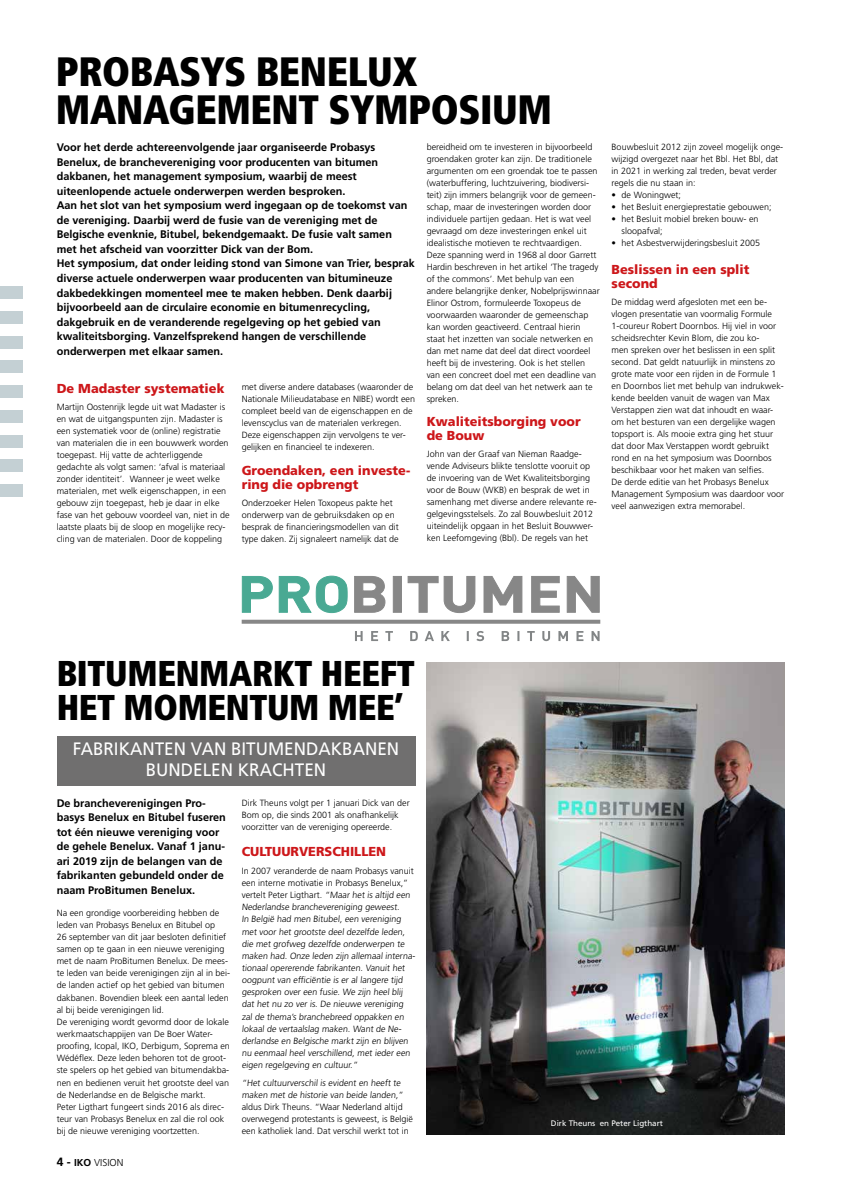
<style>
.page{position:relative;width:842px;height:1191px;background:#fff}
.page>*{position:absolute;margin:0;border:0;box-sizing:border-box;transform-origin:0 0}
.t1{font:900 condensed 41px/38px "Frutiger";letter-spacing:-.01em;color:#000}
.t2{font:900 condensed 35.9px/33.3px "Frutiger";letter-spacing:-.01em;color:#000}
.t3{font:18px/21px "Frutiger";color:#fff;text-align:center;scale:.95 1}
.t4{font:900 13px/14px "Frutiger LT Pro";color:#cd171a}
.t5{font:700 11px/14.5px "Frutiger LT Std";color:#000}
.t6{font:300 10px "Frutiger LT Std";color:#000}
.t7{font:300 9px/12px "Frutiger LT Std";color:#000}
.t8{font:8px "Frutiger LT Std";color:#fff}
.s1{font-weight:700;font-size:12px}
.s2{font-weight:700}
</style>
<div class="page">
<div style="left:0;top:286px;width:23px;height:13px;background:#c4d0d4"></div>
<div style="left:0;top:311px;width:23px;height:12px;background:#c4d0d4"></div>
<div style="left:0;top:336px;width:23px;height:12px;background:#c4d0d4"></div>
<div style="left:0;top:361px;width:23px;height:12px;background:#c4d0d4"></div>
<div style="left:0;top:385px;width:23px;height:13px;background:#c4d0d4"></div>
<div style="left:0;top:410px;width:23px;height:12px;background:#c4d0d4"></div>
<div style="left:0;top:435px;width:23px;height:12px;background:#c4d0d4"></div>
<div style="left:0;top:460px;width:23px;height:12px;background:#c4d0d4"></div>
<div style="left:0;top:484px;width:23px;height:13px;background:#c4d0d4"></div>
<img style="left:427px;top:662px;width:357px;height:472px">
<div style="left:57px;top:736px;width:358px;height:49px;background:#706f6f"></div>
<svg style="left:241px;top:575px;width:359px;height:38px"></svg>
<svg style="left:242px;top:619px;width:358px;height:4px"></svg>
<svg style="left:355px;top:631px;width:245px;height:10px"></svg>
<h1 class="t1" style="left:56px;top:53px;width:498px">PROBASYS BENELUX<br>MANAGEMENT SYMPOSIUM</h1>
<p class="t5" style="left:57px;top:140px;width:360px">Voor het derde achtereenvolgende jaar organiseerde Probasys Benelux, de branchevereniging voor producenten van bitumen dakbanen, het management symposium, waarbij de meest uiteenlopende actuele onderwerpen werden besproken.<br>Aan het slot van het symposium werd ingegaan op de toekomst van de vereniging. Daarbij werd de fusie van de vereniging met de Belgische evenknie, Bitubel, bekendgemaakt. De fusie valt samen<br>met het afscheid van voorzitter Dick van der Bom.<br>Het symposium, dat onder leiding stond van Simone van Trier, besprak diverse actuele onderwerpen waar producenten van bitumineuze dakbedekkingen momenteel mee te maken hebben. Denk daarbij bijvoorbeeld aan de circulaire economie en bitumenrecycling, dakgebruik en de veranderende regelgeving op het gebied van kwaliteitsborging. Vanzelfsprekend hangen de verschillende onderwerpen met elkaar samen.</p>
<h3 class="t4" style="left:57px;top:381px;width:169px">De Madaster systematiek</h3>
<p class="t7" style="left:57px;top:400px;width:174px">Martijn Oostenrijk legde uit wat Madaster is en wat de uitgangspunten zijn. Madaster is een systematiek voor de (online) registratie van materialen die in een bouwwerk worden toegepast. Hij vatte de achterliggende gedachte als volgt samen: ‘afval is materiaal zonder identiteit’. Wanneer je weet welke materialen, met welk eigenschappen, in een gebouw zijn toegepast, heb je daar in elke fase van het gebouw voordeel van, niet in de laatste plaats bij de sloop en mogelijke recy&shy;cling van de materialen. Door de koppeling</p>
<p class="t7" style="left:242px;top:380px;width:175px">met diverse andere databases (waaronder de Nationale Milieudatabase en NIBE) wordt een compleet beeld van de eigenschappen en de levenscyclus van de materialen verkregen.<br>Deze eigenschappen zijn vervolgens te ver&shy;gelijken en financieel te indexeren.</p>
<h3 class="t4" style="left:242px;top:463px;width:170px">Groendaken, een investe&shy;ring die opbrengt</h3>
<p class="t7" style="left:242px;top:496px;width:159px">Onderzoeker Helen Toxopeus pakte het onderwerp van de gebruiksdaken op en besprak de financieringsmodellen van dit type daken. Zij signaleert namelijk dat de</p>
<p class="t7" style="left:427px;top:141px;width:175px">bereidheid om te investeren in bijvoorbeeld groendaken groter kan zijn. De traditionele argumenten om een groendak toe te passen (waterbuffering, luchtzuivering, biodiversi&shy;teit) zijn immers belangrijk voor de gemeen&shy;schap, maar de investeringen worden door individuele partijen gedaan. Het is wat veel gevraagd om deze investeringen enkel uit idealistische motieven te rechtvaardigen.<br>Deze spanning werd in 1968 al door Garrett Hardin beschreven in het artikel ‘The tragedy of the commons’. Met behulp van een andere belangrijke denker, Nobelprijswinnaar Elinor Ostrom, formuleerde Toxopeus de voorwaarden waaronder de gemeenschap kan worden geactiveerd. Centraal hierin staat het inzetten van sociale netwerken en dan met name dat deel dat direct voordeel heeft bij de investering. Ook is het stellen van een concreet doel met een deadline van belang om dat deel van het netwerk aan te spreken.</p>
<h3 class="t4" style="left:427px;top:414px;width:156px">Kwaliteitsborging voor de Bouw</h3>
<p class="t7" style="left:427px;top:448px;width:172px">John van der Graaf van Nieman Raadge&shy;vende Adviseurs blikte tenslotte vooruit op de invoering van de Wet Kwaliteitsborging voor de Bouw (WKB) en besprak de wet in samenhang met diverse andere relevante re&shy;gelgevingsstelsels. Zo zal Bouwbesluit 2012 uiteindelijk opgaan in het Besluit Bouwwer&shy;ken Leefomgeving (Bbl). De regels van het</p>
<p class="t7" style="left:612px;top:141px;width:173px">Bouwbesluit 2012 zijn zoveel mogelijk onge&shy;wijzigd overgezet naar het Bbl. Het Bbl, dat in 2021 in werking zal treden, bevat verder regels die nu staan in:</p>
<p class="t7" style="left:612px;top:189px;width:71px">• de Woningwet;</p>
<p class="t7" style="left:612px;top:201px;width:161px">• het Besluit energieprestatie gebouwen;</p>
<p class="t7" style="left:622px;top:213px;width:138px;text-indent:-10px">• het Besluit mobiel breken bouw- en sloopafval;</p>
<p class="t7" style="left:612px;top:237px;width:150px">• het Asbestverwijderingsbesluit 2005</p>
<h3 class="t4" style="left:612px;top:262px;width:139px">Beslissen in een split second</h3>
<p class="t7" style="left:612px;top:296px;width:174px">De middag werd afgesloten met een be&shy;vlogen presentatie van voormalig Formule 1-coureur Robert Doornbos. Hij viel in voor scheidsrechter Kevin Blom, die zou ko-<br>men spreken over het beslissen in een split second. Dat geldt natuurlijk in minstens zo grote mate voor een rijden in de Formule 1 en Doornbos liet met behulp van indrukwek&shy;kende beelden vanuit de wagen van Max Verstappen zien wat dat inhoudt en waar&shy;om het besturen van een dergelijke wagen topsport is. Als mooie extra ging het stuur dat door Max Verstappen wordt gebruikt rond en na het symposium was Doornbos beschikbaar voor het maken van selfies.<br>De derde editie van het Probasys Benelux Management Symposium was daardoor voor veel aanwezigen extra memorabel.</p>
<h2 class="t2" style="left:57px;top:657px;width:360px">BITUMENMARKT HEEFT<br>HET MOMENTUM MEE’</h2>
<h3 class="t3" style="left:73px;top:738px;width:345px">FABRIKANTEN VAN BITUMENDAKBANEN<br>BUNDELEN KRACHTEN</h3>
<p class="t5" style="left:57px;top:795px;width:171px">De brancheverenigingen Pro&shy;basys Benelux en Bitubel fuseren tot één nieuwe vereniging voor de gehele Benelux. Vanaf 1 janu&shy;ari 2019 zijn de belangen van de fabrikanten gebundeld onder de naam ProBitumen Benelux.</p>
<p class="t7" style="left:242px;top:796px;width:170px">Dirk Theuns volgt per 1 januari Dick van der<br>Bom op, die sinds 2001 als onafhankelijk voorzitter van de vereniging opereerde.</p>
<h3 class="t4" style="left:242px;top:844px;width:146px">CULTUURVERSCHILLEN</h3>
<p class="t7" style="left:242px;top:864px;width:176px">In 2007 veranderde de naam Probasys vanuit een interne motivatie in Probasys Benelux,” vertelt Peter Ligthart. “Maar het is altijd een Nederlandse branchevereniging geweest.<br>In België had men Bitubel, een vereniging met voor het grootste deel dezelfde leden, die met grofweg dezelfde onderwerpen te maken had. Onze leden zijn allemaal interna&shy;tionaal opererende fabrikanten. Vanuit het oogpunt van efficiëntie is er al langere tijd gesproken over een fusie. We zijn heel blij dat het nu zo ver is. De nieuwe vereniging zal de thema’s branchebreed oppakken en lokaal de vertaalslag maken. Want de Ne&shy;derlandse en Belgische markt zijn en blijven nu eenmaal heel verschillend, met ieder een eigen regelgeving en cultuur.”</p>
<p class="t7" style="left:242px;top:1076px;width:173px">“Het cultuurverschil is evident en heeft te maken met de historie van beide landen,” aldus Dirk Theuns. “Waar Nederland altijd overwegend protestants is geweest, is België een katholiek land. Dat verschil werkt tot in</p>
<p class="t7" style="left:57px;top:906px;width:175px">Na een grondige voorbereiding hebben de leden van Probasys Benelux en Bitubel op<br>26 september van dit jaar besloten definitief samen op te gaan in een nieuwe vereniging met de naam ProBitumen Benelux. De mees&shy;te leden van beide verenigingen zijn al in bei&shy;de landen actief op het gebied van bitumen dakbanen. Bovendien bleek een aantal leden al bij beide verenigingen lid.<br>De vereniging wordt gevormd door de lokale werkmaatschappijen van De Boer Water&shy;proofing, Icopal, IKO, Derbigum, Soprema en Wédéflex. Deze leden behoren tot de groot&shy;ste spelers op het gebied van bitumendakba&shy;nen en bedienen veruit het grootste deel van de Nederlandse en de Belgische markt.<br>Peter Ligthart fungeert sinds 2016 als direc&shy;teur van Probasys Benelux en zal die rol ook bij de nieuwe vereniging voortzetten.</p>
<p class="t6" style="left:57px;top:1156px;width:68px"><span class="s1">4 -</span> <span class="s2">IKO</span> VISION</p>
<p class="t8" style="left:551px;top:1118px;width:114px">Dirk Theuns en Peter Ligthart</p>
</div>
